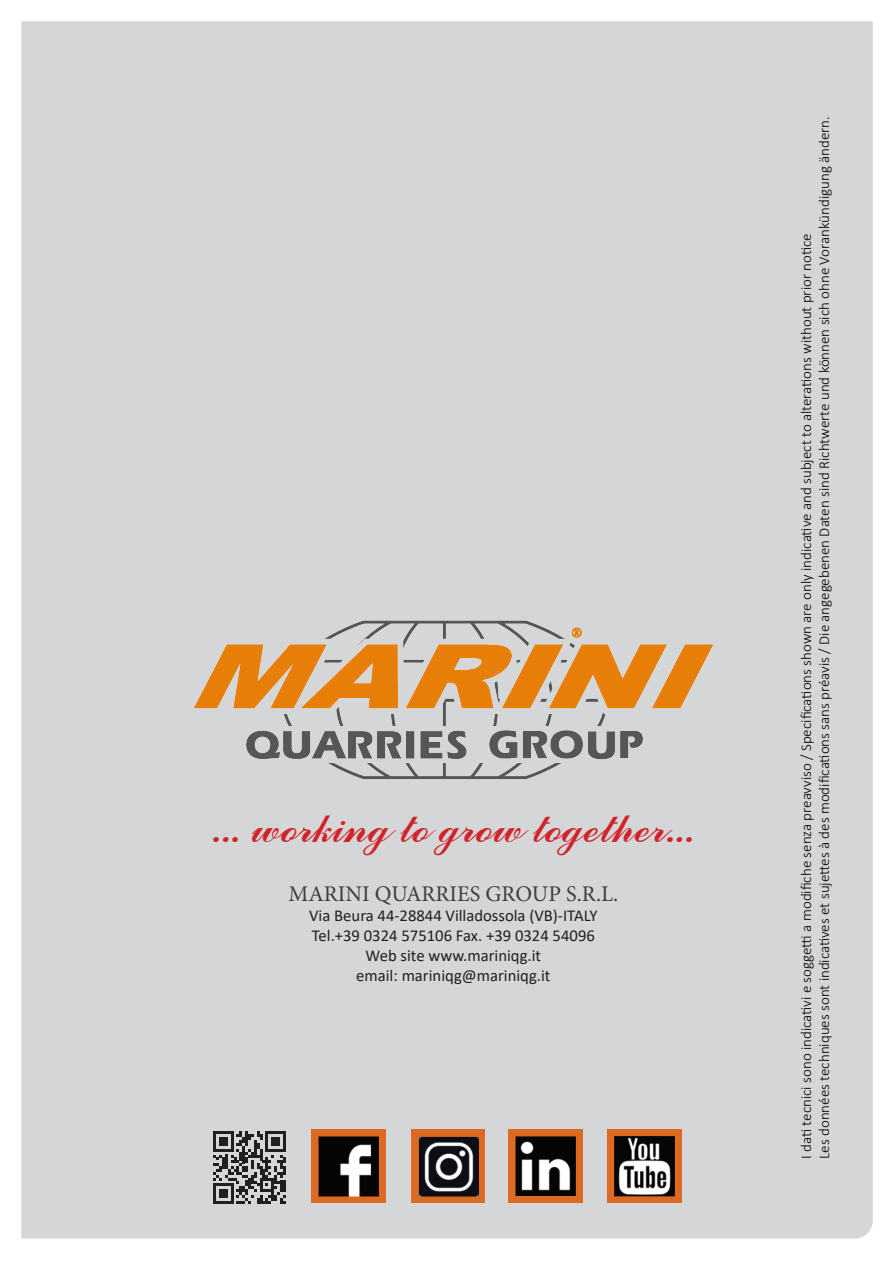
<style>
.page{position:relative;width:893px;height:1263px;background:#fff}
.page>*{position:absolute;margin:0;border:0;box-sizing:border-box;transform-origin:0 0}
.t1{font:45px "Commercial Script BT";color:#d1232a}
.t2{font:22.35px "Minion Pro";color:#3e3e3f}
.t3{font:16.65px "Calibri";color:#231f20}
.t4{font:300 15px/18px "Calibri";color:#000}
</style>
<div class="page">
<div style="left:21px;top:21px;width:852px;height:1217px;background:#d5d6d8"></div>
<img style="left:190px;top:617px;width:526px;height:165px">
<svg style="left:213px;top:1131px;width:72px;height:72px;background:#787778"></svg>
<img style="left:312px;top:1129px;width:73px;height:73px">
<img style="left:411px;top:1129px;width:73px;height:73px">
<img style="left:608px;top:1129px;width:73px;height:73px">
<img style="left:509px;top:1129px;width:73px;height:74px">
<p class="t1" style="left:212px;top:804px;width:484px">... working to grow together...</p>
<p class="t2" style="left:288px;top:878px;width:331px">MARINI QUARRIES GROUP S.R.L.</p>
<p class="t3" style="left:309px;top:903px;width:290px">Via Beura 44-28844 Villadossola (VB)-ITALY</p>
<p class="t3" style="left:312px;top:923px;width:284px">Tel.+39 0324 575106 Fax. +39 0324 54096</p>
<p class="t3" style="left:366px;top:943px;width:177px">Web site www.mariniqg.it</p>
<p class="t3" style="left:356px;top:963px;width:196px">email: mariniqg@mariniqg.it</p>
<p class="t4" style="left:797px;top:1159px;width:1044px;rotate:-90deg">I dati tecnici sono indicativi e soggetti a modifiche senza preavviso / Specifications shown are only indicative and subject to alterations without prior notice<br>Les données techniques sont indicatives et sujettes à des modifications sans préavis / Die angegebenen Daten sind Richtwerte und können sich ohne Vorankündigung ändern.</p>
</div>
